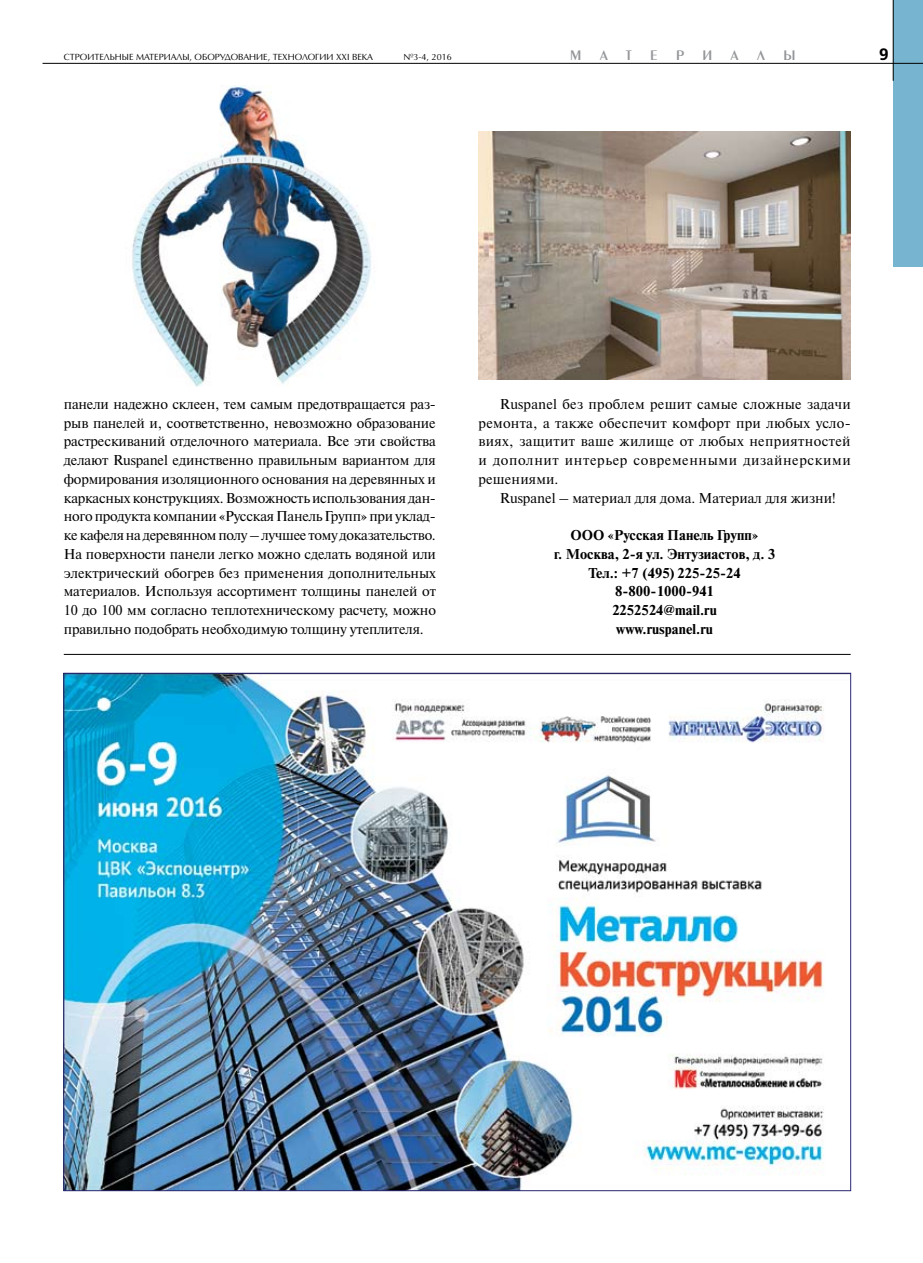
<style>
.page{position:relative;width:923px;height:1263px;background:#fff}
.page>*{position:absolute;margin:0;border:0;box-sizing:border-box;transform-origin:0 0}
.t1{font:14.55px "Penta Demi";color:#939598}
.t2{font:14.25px/18.8px "Newton C";color:#000;text-align:justify}
.t3{font:700 14.25px/18.8px "Newton C";color:#000;text-align:center}
.t4{font:9px "AG Opus";color:#000}
</style>
<div class="page">
<div style="left:893px;top:0;width:30px;height:267px;background:#76b4cf"></div>
<img style="left:478px;top:132px;width:372px;height:248px">
<hr style="left:64px;top:654px;width:786px;height:1px;background:#000">
<img style="left:132px;top:85px;width:240px;height:302px">
<img style="left:65px;top:675px;width:759px;height:514px">
<hr style="left:893px;top:0;width:1px;height:81px;background:#000">
<hr style="left:43px;top:63px;width:880px;height:1px;background:#000">
<p class="t4" style="left:64px;top:51px;width:311px">СТРОИТЕЛЬНЫЕ МАТЕРИАЛЫ, ОБОРУДОВАНИЕ, ТЕХНОЛОГИИ XXI ВЕКА</p>
<p class="t4" style="left:404px;top:51px;width:50px">№3-4, 2016</p>
<p class="t1" style="left:570px;top:48px;width:13px">М</p>
<p class="t1" style="left:600px;top:48px;width:34px">А Т</p>
<p class="t1" style="left:650px;top:48px;width:9px">Е</p>
<p class="t1" style="left:676px;top:48px;width:9px">Р</p>
<p class="t1" style="left:702px;top:48px;width:11px">И</p>
<p class="t1" style="left:730px;top:48px;width:10px">А</p>
<p class="t1" style="left:757px;top:48px;width:9px">Л</p>
<p class="t1" style="left:783px;top:48px;width:14px">Ы</p>
<p class="t2" style="left:64px;top:395px;width:374px">панели надежно склеен, тем самым предотвращается раз&shy;рыв панелей и, соответственно, невозможно образование растрескиваний отделочного материала. Все эти свойства делают Ruspanel единственно правильным вариантом для формирования изоляционного основания на деревянных и каркасных конструкциях. Возможность использования дан&shy;ного продукта компании «Русская Панель Групп» при уклад&shy;ке кафеля на деревянном полу – лучшее тому доказательство.<br>На поверхности панели легко можно сделать водяной или электрический обогрев без применения дополнительных материалов. Используя ассортимент толщины панелей от 10 до 100 мм согласно теплотехническому расчету, можно правильно подобрать необходимую толщину утеплителя.</p>
<p class="t2" style="left:478px;top:395px;width:374px;text-indent:21px">Ruspanel без проблем решит самые сложные задачи ремонта, а также обеспечит комфорт при любых усло&shy;виях, защитит ваше жилище от любых неприятностей и дополнит интерьер современными дизайнерскими решениями.</p>
<p class="t2" style="left:500px;top:488px;width:337px">Ruspanel – материал для дома. Материал для жизни!</p>
<p class="t3" style="left:554px;top:526px;width:223px">ООО «Русская Панель Групп»<br>г. Москва, 2-я ул. Энтузиастов, д. 3<br>Тел.: +7 (495) 225-25-24<br>8-800-1000-941<br>2252524@mail.ru<br>www.ruspanel.ru</p>
</div>
